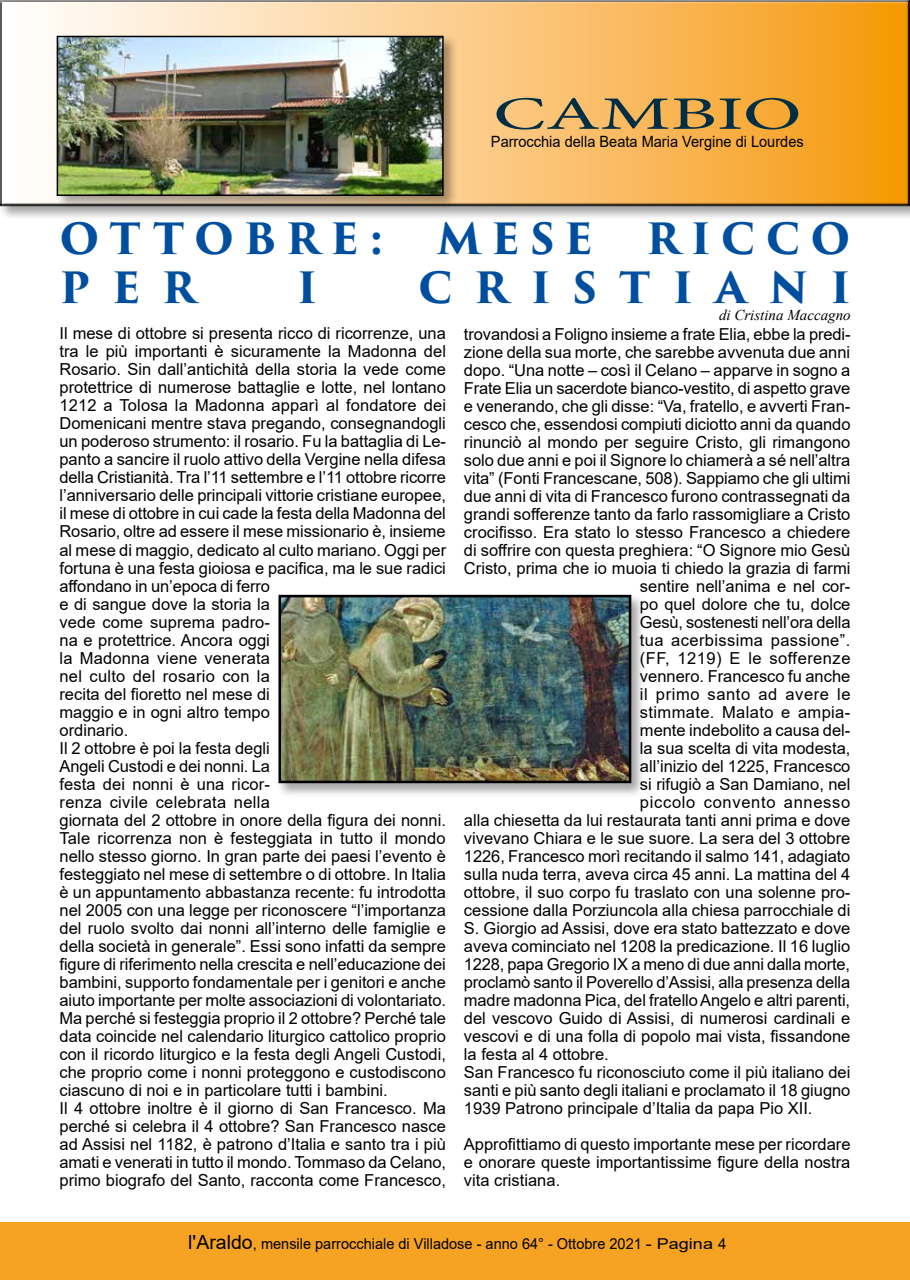
<style>
.page{position:relative;width:910px;height:1280px;background:#fff}
.page>*{position:absolute;margin:0;border:0;box-sizing:border-box;transform-origin:0 0}
.t1{font:46.5px "Minion Pro";color:#002e45;scale:1.7 1}
.t2{font:700 42px "Trajan Pro 3";letter-spacing:.25em;color:#004f9f}
.t3{font:700 42px "Trajan Pro 3";letter-spacing:.525em;color:#004f9f}
.t4{font:19.5px "Arial";color:#000}
.t5{font:16.5px/18px "Arial";color:#000}
.t6{font:16.5px "Arial";letter-spacing:.025em;color:#000}
.t7{font:16.5px "Arial";letter-spacing:.03em;color:#000}
.t8{font:16.5px "Arial";letter-spacing:.04em;color:#000}
.t9{font:16.5px "Arial";letter-spacing:.035em;color:#000}
.t10{font:15.45px "Arial";color:#000;scale:.94 1}
.t11{font:15px "Arial";color:#000}
.t12{font:italic 15px "Times New Roman";color:#000}
.s1{font-size:19.5px}
</style>
<div class="page">
<div style="left:0;top:0;width:910px;height:221px;background:#000;opacity:.35"></div>
<div style="left:0;top:0;width:910px;height:208px;background:#000;opacity:.75"></div>
<div style="left:0;top:1222px;width:910px;height:58px;background:#f6a324"></div>
<div style="left:55px;top:34px;width:403px;height:176px;background:#000;opacity:.35"></div>
<img style="left:60px;top:39px;width:381px;height:154px">
<div style="left:57px;top:36px;width:387px;height:160px;border:2px solid #000"></div>
<div style="left:276px;top:593px;width:369px;height:205px;background:#000;opacity:.35"></div>
<img style="left:282px;top:599px;width:345px;height:180px">
<div style="left:278px;top:595px;width:353px;height:188px;border:3px solid #000"></div>
<h1 class="t1" style="left:493px;top:83px;width:183px">CAMBIO</h1>
<p class="t10" style="left:491px;top:131px;width:334px">Parrocchia della Beata Maria Vergine di Lourdes</p>
<h2 class="t2" style="left:60px;top:207px;width:326px">OTTOBRE:</h2>
<h2 class="t2" style="left:437px;top:207px;width:157px">MESE</h2>
<h2 class="t2" style="left:646px;top:207px;width:206px">RICCO</h2>
<h2 class="t2" style="left:60px;top:257px;width:138px">PER</h2>
<h2 class="t2" style="left:297px;top:257px;width:22px">I</h2>
<h2 class="t3" style="left:418px;top:257px;width:434px">CRISTIANI</h2>
<p class="t12" style="left:719px;top:304px;width:133px">di Cristina Maccagno</p>
<p class="t5" style="left:59px;top:325px;width:388px">Il mese di ottobre si presenta ricco di ricorrenze, una tra le più importanti è sicuramente la Madonna del Rosario. Sin dall’antichità della storia la vede come protettrice di numerose battaglie e lotte, nel lontano 1212 a Tolosa la Madonna apparì al fondatore dei Domenicani mentre stava pregando, consegnandogli un poderoso strumento: il rosario. Fu la battaglia di Le&shy;panto a sancire il ruolo attivo della Vergine nella difesa della Cristianità. Tra l’11 settembre e l’11 ottobre ricorre l’anniversario delle principali vittorie cristiane europee, il mese di ottobre in cui cade la festa della Madonna del Rosario, oltre ad essere il mese missionario è, insieme al mese di maggio, dedicato al culto mariano. Oggi per fortuna è una festa gioiosa e pacifica, ma le sue radici affondano in un’epoca di ferro<br>e di sangue dove la storia la<br>vede come suprema padro-<br>na e protettrice. Ancora oggi<br>la Madonna viene venerata<br>nel culto del rosario con la<br>recita del fioretto nel mese di<br>maggio e in ogni altro tempo<br>ordinario.<br>Il 2 ottobre è poi la festa degli<br>Angeli Custodi e dei nonni. La<br>festa dei nonni è una ricor-<br>renza civile celebrata nella<br>giornata del 2 ottobre in onore della figura dei nonni.<br>Tale ricorrenza non è festeggiata in tutto il mondo nello stesso giorno. In gran parte dei paesi l’evento è festeggiato nel mese di settembre o di ottobre. In Italia è un appuntamento abbastanza recente: fu introdotta nel 2005 con una legge per riconoscere “l’importanza del ruolo svolto dai nonni all’interno delle famiglie e della società in generale”. Essi sono infatti da sempre figure di riferimento nella crescita e nell’educazione dei bambini, supporto fondamentale per i genitori e anche aiuto importante per molte associazioni di volontariato.<br>Ma perché si festeggia proprio il 2 ottobre? Perché tale data coincide nel calendario liturgico cattolico proprio con il ricordo liturgico e la festa degli Angeli Custodi, che proprio come i nonni proteggono e custodiscono ciascuno di noi e in particolare tutti i bambini.<br>Il 4 ottobre inoltre è il giorno di San Francesco. Ma perché si celebra il 4 ottobre? San Francesco nasce ad Assisi nel 1182, è patrono d’Italia e santo tra i più amati e venerati in tutto il mondo. Tommaso da Celano, primo biografo del Santo, racconta come Francesco,</p>
<p class="t5" style="left:464px;top:325px;width:388px">trovandosi a Foligno insieme a frate Elia, ebbe la predi-</p>
<p class="t5" style="left:464px;top:343px;width:388px">zione della sua morte, che sarebbe avvenuta due anni</p>
<p class="t5" style="left:464px;top:361px;width:388px">dopo. “Una notte – così il Celano – apparve in sogno a</p>
<p class="t5" style="left:464px;top:379px;width:388px">Frate Elia un sacerdote bianco-vestito, di aspetto grave</p>
<p class="t5" style="left:464px;top:397px;width:388px">e venerando, che gli disse: “Va, fratello, e avverti Fran-</p>
<p class="t5" style="left:464px;top:415px;width:388px">cesco che, essendosi compiuti diciotto anni da quando</p>
<p class="t5" style="left:464px;top:433px;width:388px">rinunciò al mondo per seguire Cristo, gli rimangono</p>
<p class="t5" style="left:464px;top:451px;width:388px">solo due anni e poi il Signore lo chiamerà a sé nell’altra</p>
<p class="t5" style="left:464px;top:469px;width:388px">vita” (Fonti Francescane, 508). Sappiamo che gli ultimi</p>
<p class="t5" style="left:464px;top:487px;width:388px">due anni di vita di Francesco furono contrassegnati da</p>
<p class="t5" style="left:464px;top:505px;width:388px">grandi sofferenze tanto da farlo rassomigliare a Cristo</p>
<p class="t5" style="left:464px;top:523px;width:388px">crocifisso. Era stato lo stesso Francesco a chiedere</p>
<p class="t5" style="left:464px;top:541px;width:388px">di soffrire con questa preghiera: “O Signore mio Gesù</p>
<p class="t5" style="left:464px;top:559px;width:388px">Cristo, prima che io muoia ti chiedo la grazia di farmi</p>
<p class="t5" style="left:640px;top:577px;width:212px">sentire nell’anima e nel cor-</p>
<p class="t5" style="left:640px;top:595px;width:212px">po quel dolore che tu, dolce</p>
<p class="t5" style="left:640px;top:613px;width:212px">Gesù, sostenesti nell’ora della</p>
<p class="t6" style="left:640px;top:628px;width:212px">tua acerbissima passione”.</p>
<p class="t7" style="left:640px;top:646px;width:212px">(FF, 1219) E le sofferenze</p>
<p class="t5" style="left:640px;top:667px;width:212px">vennero. Francesco fu anche</p>
<p class="t9" style="left:640px;top:682px;width:212px">il primo santo ad avere le</p>
<p class="t6" style="left:640px;top:700px;width:212px">stimmate. Malato e ampia-</p>
<p class="t5" style="left:640px;top:721px;width:212px">mente indebolito a causa del-</p>
<p class="t5" style="left:640px;top:739px;width:212px">la sua scelta di vita modesta,</p>
<p class="t5" style="left:640px;top:757px;width:212px">all’inizio del 1225, Francesco</p>
<p class="t5" style="left:640px;top:775px;width:212px">si rifugiò a San Damiano, nel</p>
<p class="t8" style="left:640px;top:790px;width:212px">piccolo convento annesso</p>
<p class="t5" style="left:464px;top:811px;width:388px">alla chiesetta da lui restaurata tanti anni prima e dove</p>
<p class="t5" style="left:464px;top:829px;width:388px">vivevano Chiara e le sue suore. La sera del 3 ottobre</p>
<p class="t5" style="left:464px;top:847px;width:388px">1226, Francesco morì recitando il salmo 141, adagiato</p>
<p class="t5" style="left:464px;top:865px;width:388px">sulla nuda terra, aveva circa 45 anni. La mattina del 4</p>
<p class="t5" style="left:464px;top:883px;width:388px">ottobre, il suo corpo fu traslato con una solenne pro-</p>
<p class="t5" style="left:464px;top:901px;width:388px">cessione dalla Porziuncola alla chiesa parrocchiale di</p>
<p class="t5" style="left:464px;top:919px;width:388px">S. Giorgio ad Assisi, dove era stato battezzato e dove</p>
<p class="t5" style="left:464px;top:937px;width:388px">aveva cominciato nel 1208 la predicazione. Il 16 luglio</p>
<p class="t5" style="left:464px;top:955px;width:388px">1228, papa Gregorio IX a meno di due anni dalla morte,</p>
<p class="t5" style="left:464px;top:973px;width:388px">proclamò santo il Poverello d’Assisi, alla presenza della</p>
<p class="t5" style="left:464px;top:991px;width:388px">madre madonna Pica, del fratello Angelo e altri parenti,</p>
<p class="t5" style="left:464px;top:1009px;width:388px">del vescovo Guido di Assisi, di numerosi cardinali e</p>
<p class="t5" style="left:464px;top:1027px;width:388px">vescovi e di una folla di popolo mai vista, fissandone</p>
<p class="t5" style="left:464px;top:1045px;width:146px">la festa al 4 ottobre.</p>
<p class="t5" style="left:464px;top:1063px;width:388px">San Francesco fu riconosciuto come il più italiano dei</p>
<p class="t5" style="left:464px;top:1081px;width:388px">santi e più santo degli italiani e proclamato il 18 giugno</p>
<p class="t5" style="left:464px;top:1099px;width:350px">1939 Patrono principale d’Italia da papa Pio XII.</p>
<p class="t5" style="left:464px;top:1135px;width:388px;text-align:justify">Approfittiamo di questo importante mese per ricordare e onorare queste importantissime figure della nostra vita cristiana.</p>
<p class="t4" style="left:182px;top:1227px;width:66px">l'Araldo</p>
<p class="t11" style="left:188px;top:1232px;width:453px"><span class="s1">l'Araldo</span>, , mensile par oc hiale di Villadose - an o 64° - Ot obre 2021</p>
<p class="t11" style="left:261px;top:1233px;width:468px">mensile parrocchiale di Villadose - anno 64° - Ottobre 2021 - Pagina 4</p>
</div>
